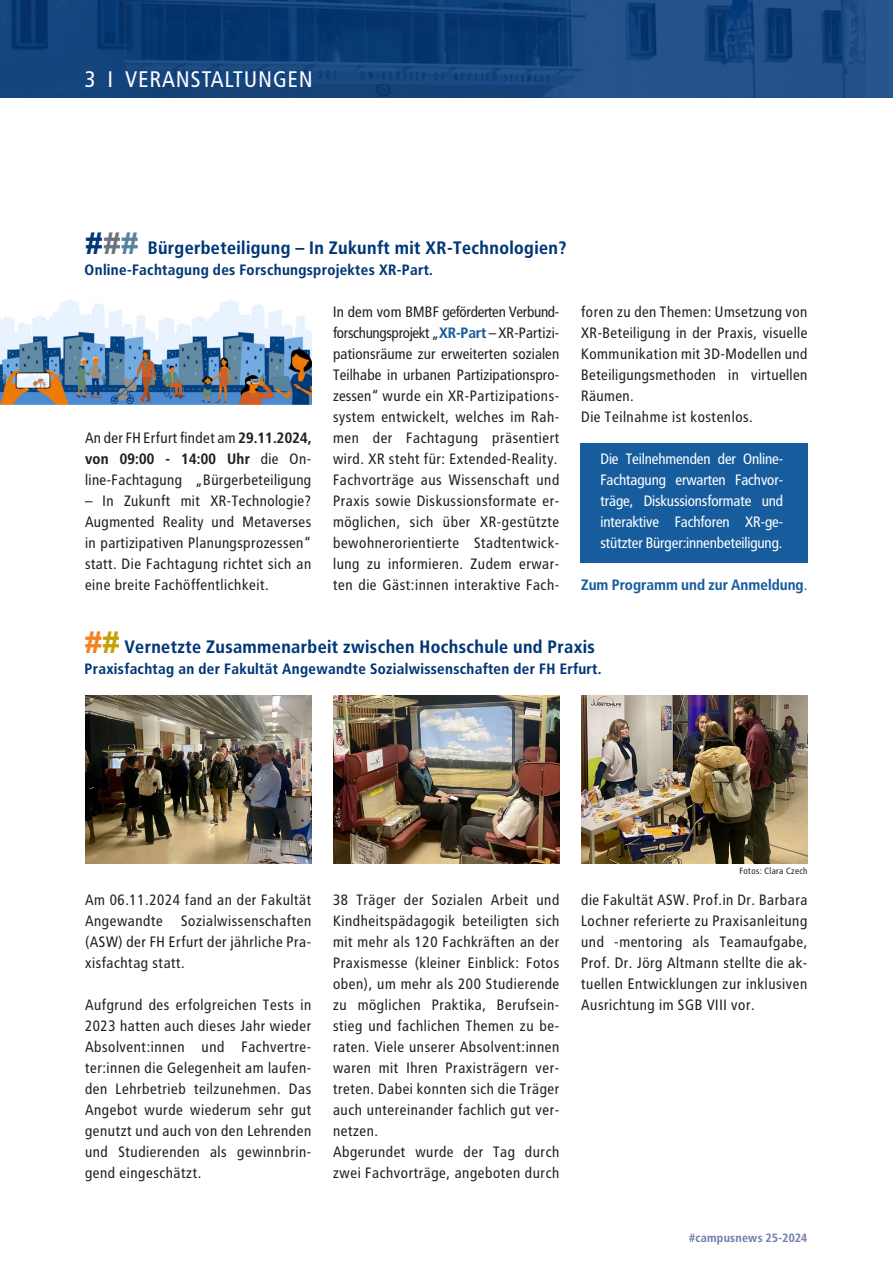
<style>
.page{position:relative;width:893px;height:1263px;background:#fff}
.page>*{position:absolute;margin:0;border:0;box-sizing:border-box;transform-origin:0 0}
.t1{font:22.5px "Transit OT";letter-spacing:.01em;color:#fff}
.t2{font:700 18px "Transit OT";color:#013778}
.t3{font:15px/21px "Transit OT";color:#231f20;text-align:justify}
.t4{font:15px/21px "Transit OT";letter-spacing:-.045em;color:#fff;text-align:justify}
.t5{font:700 15px "Transit OT";color:#013778}
.t6{font:700 15px "Transit OT";letter-spacing:-.02em;color:#175d9e}
.t7{font:700 12px "Transit OT";color:#707fad}
.t8{font:9px "Transit OT";color:#231f20}
.s1{color:#231f20}
.s2{font-family:"Arial";font-size:30px}
.s3{font-family:"Arial";font-size:30px;color:#697379}
.s4{font-family:"Arial";font-size:30px;color:#56839f}
.s5{font-weight:700;color:#175d9e}
.s6{font-weight:700}
.s7{font-weight:400}
.s8{font-family:"Arial";font-size:30px;color:#f58220}
.s9{font-family:"Arial";font-size:30px;color:#c7a006}
</style>
<div class="page">
<svg style="left:0;top:0;width:893px;height:98px;background:#14437b"></svg>
<img style="left:581px;top:695px;width:227px;height:168px">
<div style="left:580px;top:443px;width:228px;height:119px;background:#175d9e"></div>
<img style="left:333px;top:695px;width:227px;height:168px">
<img style="left:85px;top:695px;width:227px;height:168px">
<img style="left:0;top:300px;width:312px;height:104px">
<p class="t1" style="left:20px;top:67px;width:295px"><span class="s1">SIT, TE</span> 3 I VERANSTALTUNGEN</p>
<p class="t2" style="left:86px;top:238px;width:483px"><span class="s2">#</span> <span class="s3">#</span><span class="s4">#</span> Bürgerbeteiligung – In Zukunft mit XR-Technologien?</p>
<p class="t5" style="left:85px;top:261px;width:350px">Online-Fachtagung des Forschungsprojektes XR-Part.</p>
<p class="t3" style="left:333px;top:302px;width:228px">In dem vom BMBF geförderten Verbund&shy;forschungsprojekt „<span class="s5">XR-Part</span> – XR-Partizi&shy;pationsräume zur erweiterten sozialen Teilhabe in urbanen Partizipationspro&shy;zessen“ wurde ein XR-Partizipations&shy;system entwickelt, welches im Rah&shy;men der Fachtagung präsentiert wird. XR steht für: Extended-Reality.</p>
<p class="t3" style="left:333px;top:470px;width:228px">Fachvorträge aus Wissenschaft und Praxis sowie Diskussionsformate er&shy;möglichen, sich über XR-gestützte bewohnerorientierte Stadtentwick&shy;lung zu informieren. Zudem erwar&shy;ten die Gäst:innen interaktive Fach-</p>
<p class="t3" style="left:581px;top:302px;width:228px">foren zu den Themen: Umsetzung von XR-Beteiligung in der Praxis, visuelle Kommunikation mit 3D-Modellen und Beteiligungsmethoden in virtuellen Räumen.</p>
<p class="t3" style="left:581px;top:407px;width:174px">Die Teilnahme ist kostenlos.</p>
<p class="t3" style="left:85px;top:428px;width:228px">An der FH Erfurt findet am <span class="s6">29.11.2024, von 09:00 - 14:00 Uhr</span> die On&shy;line-Fachtagung „Bürgerbeteiligung</p>
<p class="t3" style="left:85px;top:491px;width:228px">– In Zukunft mit XR-Technologie?<br>Augmented Reality und Metaverses in partizipativen Planungsprozessen“ statt. Die Fachtagung richtet sich an eine breite Fachöffentlichkeit.</p>
<p class="t4" style="left:600px;top:449px;width:185px">Die Teilnehmenden der Online-Fachtagung erwarten Fachvor&shy;träge, Diskussionsformate und interaktive Fachforen XR-ge&shy;stützter Bürger:innenbeteiligung.</p>
<p class="t6" style="left:581px;top:576px;width:228px">Zum Programm und zur Anmeldung<span class="s7">.</span></p>
<p class="t2" style="left:85px;top:637px;width:512px"><span class="s8">#</span><span class="s9">#</span> Vernetzte Zusammenarbeit zwischen Hochschule und Praxis</p>
<p class="t5" style="left:85px;top:660px;width:519px">Praxisfachtag an der Fakultät Angewandte Sozialwissenschaften der FH Erfurt.</p>
<p class="t3" style="left:85px;top:890px;width:228px">Am 06.11.2024 fand an der Fakultät Angewandte Sozialwissenschaften (ASW) der FH Erfurt der jährliche Pra&shy;xisfachtag statt.</p>
<p class="t3" style="left:85px;top:995px;width:228px">Aufgrund des erfolgreichen Tests in 2023 hatten auch dieses Jahr wieder Absolvent:innen und Fachvertre&shy;ter:innen die Gelegenheit am laufen&shy;den Lehrbetrieb teilzunehmen. Das Angebot wurde wiederum sehr gut genutzt und auch von den Lehrenden und Studierenden als gewinnbrin&shy;gend eingeschätzt.</p>
<p class="t3" style="left:333px;top:890px;width:228px">38 Träger der Sozialen Arbeit und Kindheitspädagogik beteiligten sich mit mehr als 120 Fachkräften an der Praxismesse (kleiner Einblick: Fotos oben), um mehr als 200 Studierende zu möglichen Praktika, Berufsein&shy;stieg und fachlichen Themen zu be&shy;raten. Viele unserer Absolvent:innen waren mit Ihren Praxisträgern ver&shy;treten. Dabei konnten sich die Träger auch untereinander fachlich gut ver&shy;netzen.</p>
<p class="t3" style="left:333px;top:1142px;width:228px">Abgerundet wurde der Tag durch zwei Fachvorträge, angeboten durch</p>
<p class="t8" style="left:739px;top:865px;width:70px">Fotos: Clara Czech</p>
<p class="t3" style="left:581px;top:890px;width:228px">die Fakultät ASW. Prof.in Dr. Barbara Lochner referierte zu Praxisanleitung und -mentoring als Teamaufgabe, Prof. Dr. Jörg Altmann stellte die ak&shy;tuellen Entwicklungen zur inklusiven Ausrichtung im SGB VIII vor.</p>
<p class="t7" style="left:689px;top:1230px;width:120px">#campusnews 25-2024</p>
</div>
